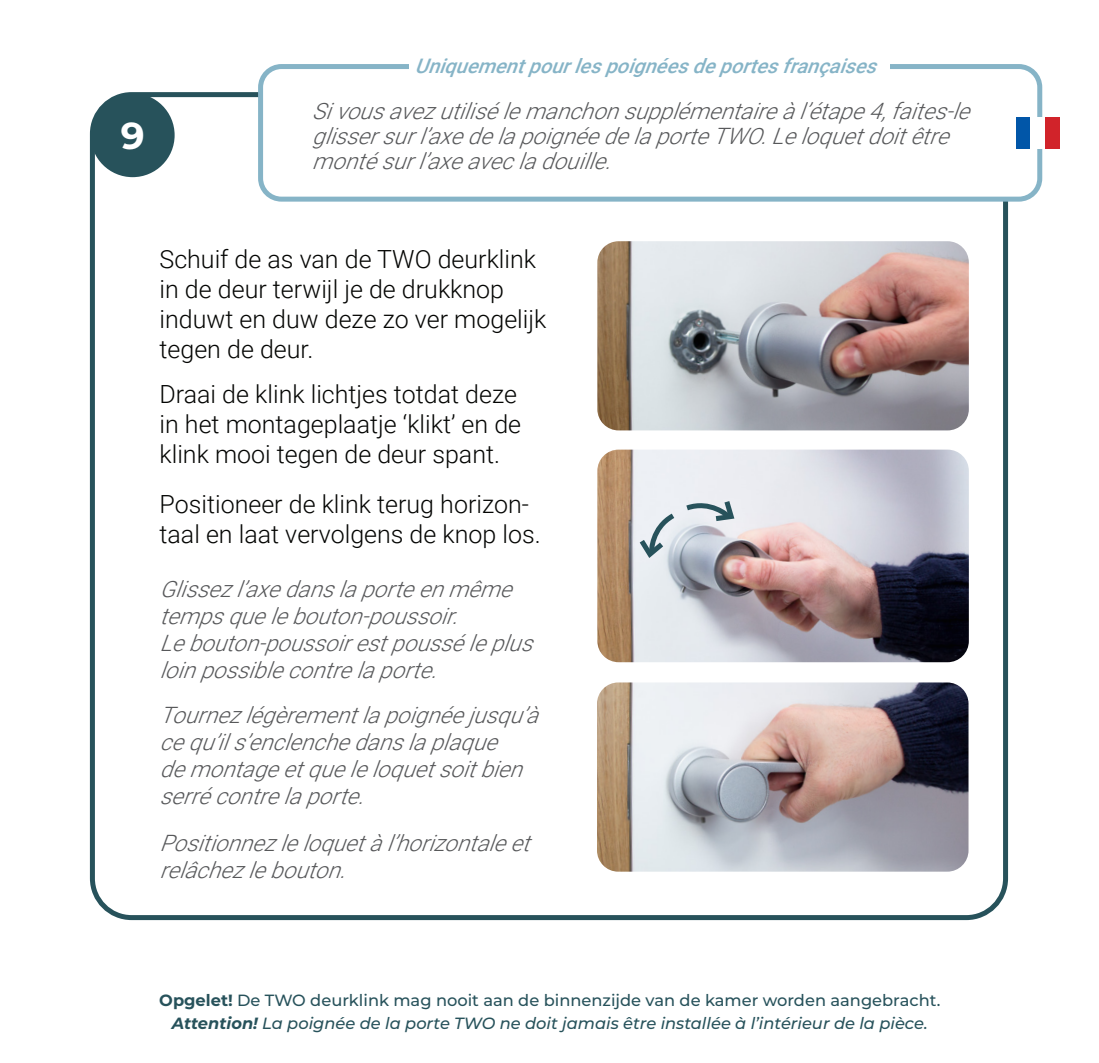
<style>
.page{position:relative;width:1099px;height:1063px;background:#fff}
.page>*{position:absolute;margin:0;border:0;box-sizing:border-box;transform-origin:0 0}
.t1{font:700 37.5px "Montserrat";color:#fff}
.Hoofdstukken_Titel{font:300 25px/30px "Roboto";color:#040503}
.Hoofdstukken_Titel-2{font:italic 300 22.5px/27px "Roboto";color:#57585a}
.Hoofdstukken_Titel-3{font:italic 500 20px "Roboto";color:#86b4c7}
.t2{font:italic 500 16.25px/22.5px "Montserrat";color:#27525b;text-align:center}
.s1{font-weight:700;font-style:normal}
.s2{font-style:normal}
.s3{font-weight:700}
</style>
<div class="page">
<div style="left:91px;top:93px;width:84px;height:84px;background:#27525b;border-radius:50%"></div>
<img style="left:597px;top:241px;width:371px;height:189px">
<img style="left:597px;top:682px;width:371px;height:190px">
<img style="left:597px;top:450px;width:371px;height:212px">
<svg style="left:635px;top:496px;width:102px;height:66px;background:#c6cdd4"></svg>
<div style="left:258px;top:64px;width:784px;height:138px;border:5px solid #86b4c7;border-radius:21px"></div>
<div style="left:1016px;top:117px;width:14px;height:31px;background:#0156a8"></div>
<div style="left:1030px;top:117px;width:14px;height:31px;background:#fff"></div>
<div style="left:1045px;top:117px;width:14px;height:31px;background:#d1232a"></div>
<div style="left:409px;top:52px;width:480px;height:29px;background:#fff"></div>
<p class="t1" style="left:121px;top:108px;width:25px">9</p>
<p class="Hoofdstukken_Titel-3" style="left:414px;top:52px;width:472px">Uniquementpourlespoignéesdeportesfrançaises</p>
<p class="Hoofdstukken_Titel-2" style="left:312px;top:98px;width:669px;line-height:25px">Sivousavezutilisélemanchonsupplémentaireàl’étape4,faites-le glissersurl’axedelapoignéedelaporteTWO.Leloquetdoitêtre montésurl’axeavecladouille.</p>
<p class="Hoofdstukken_Titel" style="left:159px;top:243px;width:388px">Schuif de as van de TWO deurklink in de deur terwijl je de drukknop induwt en duw deze zo ver mogelijk tegen de deur.</p>
<p class="Hoofdstukken_Titel" style="left:159px;top:378px;width:363px">Draai de klink lichtjes totdat deze in het montageplaatje ‘klikt’ en de klink mooi tegen de deur spant.</p>
<p class="Hoofdstukken_Titel" style="left:159px;top:488px;width:383px">Positioneer de klink terug horizon&shy;taal en laat vervolgens de knop los.</p>
<p class="Hoofdstukken_Titel-2" style="left:159px;top:574px;width:384px">Glissezl’axedanslaporteenmême tempsquelebouton-poussoir.<br>Lebouton-poussoirestpousséleplus loinpossiblecontrelaporte.</p>
<p class="Hoofdstukken_Titel-2" style="left:159px;top:700px;width:390px">Tournezlégèrementlapoignéejusqu’à cequ’ils’enclenchedanslaplaque demontageetqueleloquetsoitbien serrécontrelaporte.</p>
<p class="Hoofdstukken_Titel-2" style="left:159px;top:829px;width:382px">Positionnezleloquetàl’horizontaleet relâchezlebouton.</p>
<p class="t2" style="left:159px;top:989px;width:782px"><span class="s1">Opgelet!</span> <span class="s2">De TWO deurklink mag nooit aan de binnenzijde van de kamer worden aangebracht.<br></span><span class="s3">Attention!</span> La poignée de la porte TWO ne doit jamais être installée à l’intérieur de la pièce.</p>
</div>
